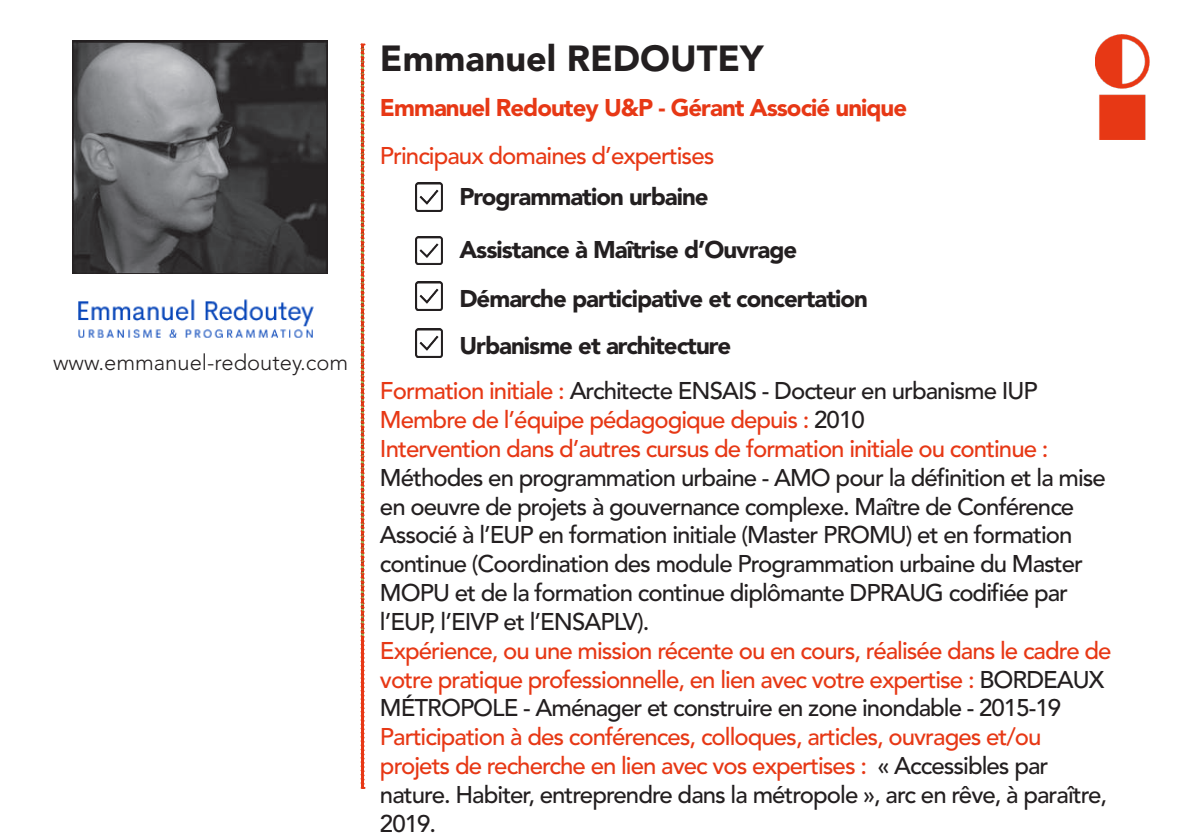
<style>
.page{position:relative;width:1191px;height:840px;background:#fff}
.page>*{position:absolute;margin:0;border:0;box-sizing:border-box;transform-origin:0 0}
.t1{font:900 36px "Avenir LT Std";color:#231f20}
.t2{font:500 24px/28.8px "Avenir LT Std";letter-spacing:-.04em;color:#231f20}
.t3{font:500 24px/28.8px "Avenir LT Std";letter-spacing:-.04em;color:#e73815}
.t4{font:900 24px "Avenir LT Std";letter-spacing:-.04em;color:#231f20}
.t5{font:900 24px "Avenir LT Std";letter-spacing:-.04em;color:#e73815}
.t6{font:300 22px "Avenir LT Std";color:#231f20}
.s1{color:#e73815}
.s2{color:#231f20}
</style>
<div class="page">
<img style="left:72px;top:40px;width:255px;height:233px">
<img style="left:415px;top:182px;width:27px;height:29px">
<img style="left:415px;top:236px;width:27px;height:29px">
<img style="left:415px;top:282px;width:27px;height:28px">
<img style="left:415px;top:328px;width:27px;height:29px">
<img style="left:78px;top:299px;width:236px;height:39px">
<img style="left:1095px;top:34px;width:55px;height:105px">
<svg style="left:360px;top:43px;width:4px;height:745px;background:#d97652"></svg>
<p class="t6" style="left:53px;top:349px;width:297px">www.emmanuel-redoutey.com</p>
<p class="t1" style="left:380px;top:36px;width:385px">Emmanuel REDOUTEY</p>
<p class="t5" style="left:380px;top:93px;width:529px">Emmanuel Redoutey U&amp;P - Gérant Associé unique</p>
<p class="t3" style="left:380px;top:142px;width:336px">Principaux domaines d’expertises</p>
<p class="t4" style="left:459px;top:182px;width:251px">Programmation urbaine</p>
<p class="t4" style="left:459px;top:234px;width:339px">Assistance à Maîtrise d’Ouvrage</p>
<p class="t4" style="left:459px;top:284px;width:410px">Démarche participative et concertation</p>
<p class="t4" style="left:459px;top:331px;width:273px">Urbanisme et architecture</p>
<p class="t2" style="left:380px;top:377px;width:659px"><span class="s1">Formation initiale :</span> Architecte ENSAIS - Docteur en urbanisme IUP</p>
<p class="t3" style="left:380px;top:405px;width:486px">Membre de l’équipe pédagogique depuis : <span class="s2">2010</span></p>
<p class="t2" style="left:380px;top:434px;width:727px"><span class="s1">Intervention dans d’autres cursus de formation initiale ou continue :<br></span>Méthodes en programmation urbaine - AMO pour la définition et la mise en oeuvre de projets à gouvernance complexe. Maître de Conférence Associé à l’EUP en formation initiale (Master PROMU) et en formation continue (Coordination des module Programmation urbaine du Master MOPU et de la formation continue diplômante DPRAUG codifiée par l’EUP, l’EIVP et l’ENSAPLV).</p>
<p class="t3" style="left:380px;top:636px;width:733px">Expérience, ou une mission récente ou en cours, réalisée dans le cadre de votre pratique professionnelle, en lien avec votre expertise : <span class="s2">BORDEAUX<br>MÉTROPOLE - Aménager et construire en zone inondable - 2015-19</span></p>
<p class="t3" style="left:380px;top:722px;width:663px">Participation à des conférences, colloques, articles, ouvrages et/ou</p>
<p class="t2" style="left:380px;top:751px;width:729px"><span class="s1">projets de recherche en lien avec vos expertises :</span> « Accessibles par nature. Habiter, entreprendre dans la métropole », arc en rêve, à paraître,<br>2019.</p>
</div>
